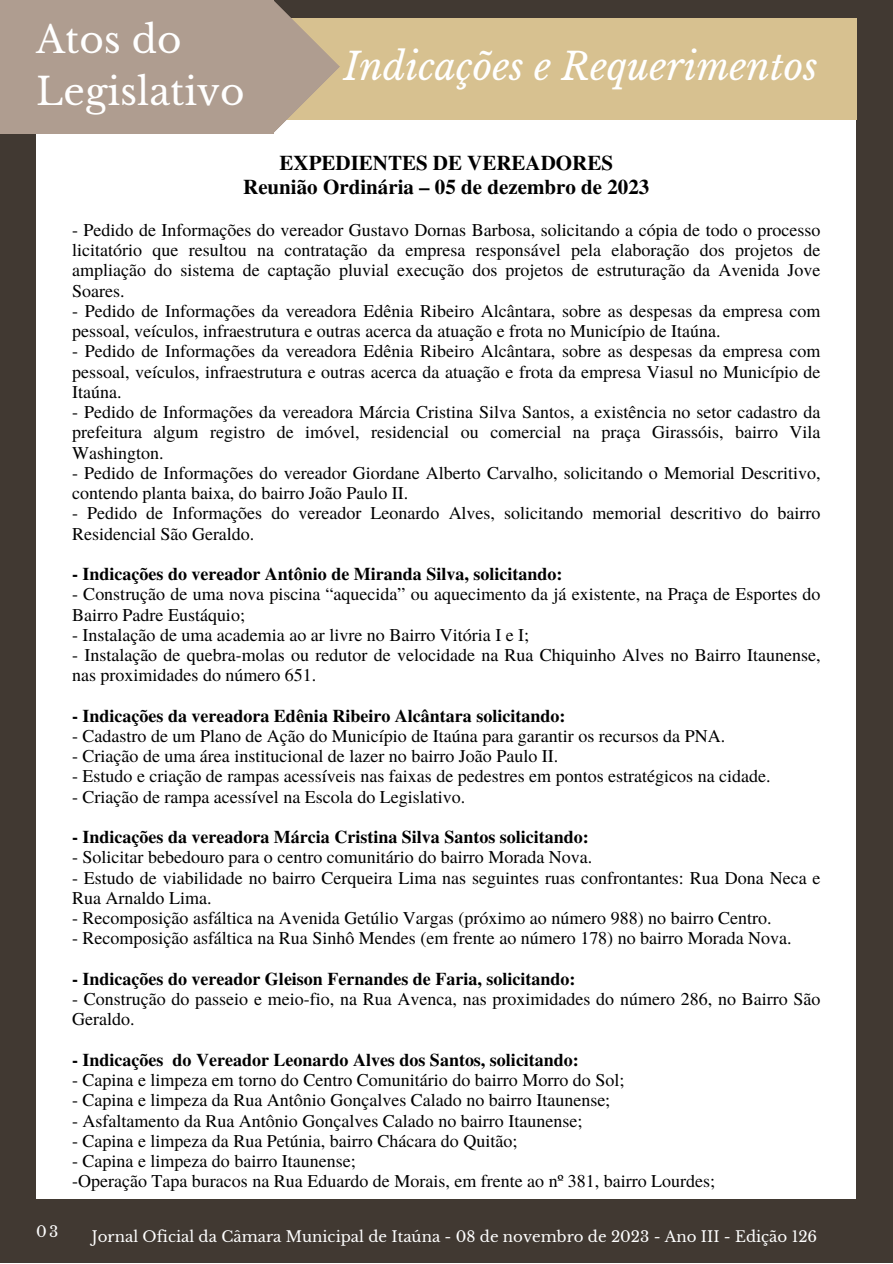
<style>
.page{position:relative;width:893px;height:1264px;background:#fff}
.page>*{position:absolute;margin:0;border:0;box-sizing:border-box;transform-origin:0 0}
.t1{font:italic 37.5px "Libre Baskerville";color:#fff}
.t2{font:37.5px/51.8px "Libre Baskerville";color:#fff}
.t3{font:700 21px "Te X Gyre Termes";color:#000}
.t4{font:18px/20.2px "Te X Gyre Termes";color:#000}
.t5{font:700 18px "Te X Gyre Termes";color:#000}
.t6{font:15px "Libre Baskerville";color:#fff}
.t7{font:15px "Libre Baskerville";color:#fdfdfd}
</style>
<div class="page">
<div style="left:0;top:0;width:892px;height:1262px;background:#413932"></div>
<div style="left:36px;top:120px;width:820px;height:1078px;background:#fff"></div>
<div style="left:0;top:0;width:273px;height:133px;background:#af9d90"></div>
<div style="left:274px;top:18px;width:583px;height:102px;background:#d7c190"></div>
<svg style="left:273px;top:0;width:67px;height:133px"></svg>
<p class="t2" style="left:36px;top:14px;width:210px">Atos do<br>Legislativo</p>
<p class="t1" style="left:344px;top:43px;width:475px">Indicações e Requerimentos</p>
<p class="t7" style="left:36px;top:1222px;width:24px">03</p>
<p class="t3" style="left:279px;top:146px;width:335px">EXPEDIENTES DE VEREADORES</p>
<p class="t3" style="left:243px;top:171px;width:408px">Reunião Ordinária – 05 de dezembro de 2023</p>
<p class="t4" style="left:72px;top:219px;width:750px;text-align:justify">- Pedido de Informações do vereador Gustavo Dornas Barbosa, solicitando a cópia de todo o processo licitatório que resultou na contratação da empresa responsável pela elaboração dos projetos de ampliação do sistema de captação pluvial execução dos projetos de estruturação da Avenida Jove Soares.</p>
<p class="t4" style="left:72px;top:300px;width:750px">- Pedido de Informações da vereadora Edênia Ribeiro Alcântara, sobre as despesas da empresa com pessoal, veículos, infraestrutura e outras acerca da atuação e frota no Município de Itaúna.</p>
<p class="t4" style="left:72px;top:340px;width:750px;text-align:justify">- Pedido de Informações da vereadora Edênia Ribeiro Alcântara, sobre as despesas da empresa com pessoal, veículos, infraestrutura e outras acerca da atuação e frota da empresa Viasul no Município de Itaúna.</p>
<p class="t4" style="left:72px;top:401px;width:750px;text-align:justify">- Pedido de Informações da vereadora Márcia Cristina Silva Santos, a existência no setor cadastro da prefeitura algum registro de imóvel, residencial ou comercial na praça Girassóis, bairro Vila Washington.</p>
<p class="t4" style="left:72px;top:462px;width:750px">- Pedido de Informações do vereador Giordane Alberto Carvalho, solicitando o Memorial Descritivo, contendo planta baixa, do bairro João Paulo II.</p>
<p class="t4" style="left:72px;top:502px;width:750px">- Pedido de Informações do vereador Leonardo Alves, solicitando memorial descritivo do bairro<br>Residencial São Geraldo.</p>
<p class="t5" style="left:72px;top:560px;width:492px">- Indicações do vereador Antônio de Miranda Silva, solicitando:</p>
<p class="t4" style="left:72px;top:583px;width:750px">- Construção de uma nova piscina “aquecida” ou aquecimento da já existente, na Praça de Esportes do<br>Bairro Padre Eustáquio;</p>
<p class="t4" style="left:72px;top:623px;width:458px">- Instalação de uma academia ao ar livre no Bairro Vitória I e I;</p>
<p class="t4" style="left:72px;top:644px;width:750px">- Instalação de quebra-molas ou redutor de velocidade na Rua Chiquinho Alves no Bairro Itaunense, nas proximidades do número 651.</p>
<p class="t5" style="left:72px;top:701px;width:495px">- Indicações da vereadora Edênia Ribeiro Alcântara solicitando:</p>
<p class="t4" style="left:72px;top:725px;width:654px">- Cadastro de um Plano de Ação do Município de Itaúna para garantir os recursos da PNA.</p>
<p class="t4" style="left:72px;top:745px;width:487px">- Criação de uma área institucional de lazer no bairro João Paulo II.</p>
<p class="t4" style="left:72px;top:765px;width:700px">- Estudo e criação de rampas acessíveis nas faixas de pedestres em pontos estratégicos na cidade.</p>
<p class="t4" style="left:72px;top:785px;width:395px">- Criação de rampa acessível na Escola do Legislativo.</p>
<p class="t5" style="left:72px;top:823px;width:518px">- Indicações da vereadora Márcia Cristina Silva Santos solicitando:</p>
<p class="t4" style="left:72px;top:846px;width:521px">- Solicitar bebedouro para o centro comunitário do bairro Morada Nova.</p>
<p class="t4" style="left:72px;top:866px;width:750px">- Estudo de viabilidade no bairro Cerqueira Lima nas seguintes ruas confrontantes: Rua Dona Neca e<br>Rua Arnaldo Lima.</p>
<p class="t4" style="left:72px;top:907px;width:701px">- Recomposição asfáltica na Avenida Getúlio Vargas (próximo ao número 988) no bairro Centro.</p>
<p class="t4" style="left:72px;top:927px;width:721px">- Recomposição asfáltica na Rua Sinhô Mendes (em frente ao número 178) no bairro Morada Nova.</p>
<p class="t5" style="left:72px;top:964px;width:505px">- Indicações do vereador Gleison Fernandes de Faria, solicitando:</p>
<p class="t4" style="left:72px;top:988px;width:750px">- Construção do passeio e meio-fio, na Rua Avenca, nas proximidades do número 286, no Bairro São<br>Geraldo.</p>
<p class="t5" style="left:72px;top:1045px;width:508px">- Indicações do Vereador Leonardo Alves dos Santos, solicitando:</p>
<p class="t4" style="left:72px;top:1068px;width:553px">- Capina e limpeza em torno do Centro Comunitário do bairro Morro do Sol;</p>
<p class="t4" style="left:72px;top:1089px;width:539px">- Capina e limpeza da Rua Antônio Gonçalves Calado no bairro Itaunense;</p>
<p class="t4" style="left:72px;top:1109px;width:511px">- Asfaltamento da Rua Antônio Gonçalves Calado no bairro Itaunense;</p>
<p class="t4" style="left:72px;top:1129px;width:447px">- Capina e limpeza da Rua Petúnia, bairro Chácara do Quitão;</p>
<p class="t4" style="left:72px;top:1149px;width:285px">- Capina e limpeza do bairro Itaunense;</p>
<p class="t4" style="left:72px;top:1170px;width:644px">-Operação Tapa buracos na Rua Eduardo de Morais, em frente ao nº 381, bairro Lourdes;</p>
<p class="t6" style="left:92px;top:1227px;width:726px">Jornal Oficial da Câmara Municipal de Itaúna - 08 de novembro de 2023 - Ano III - Edição 126</p>
</div>
